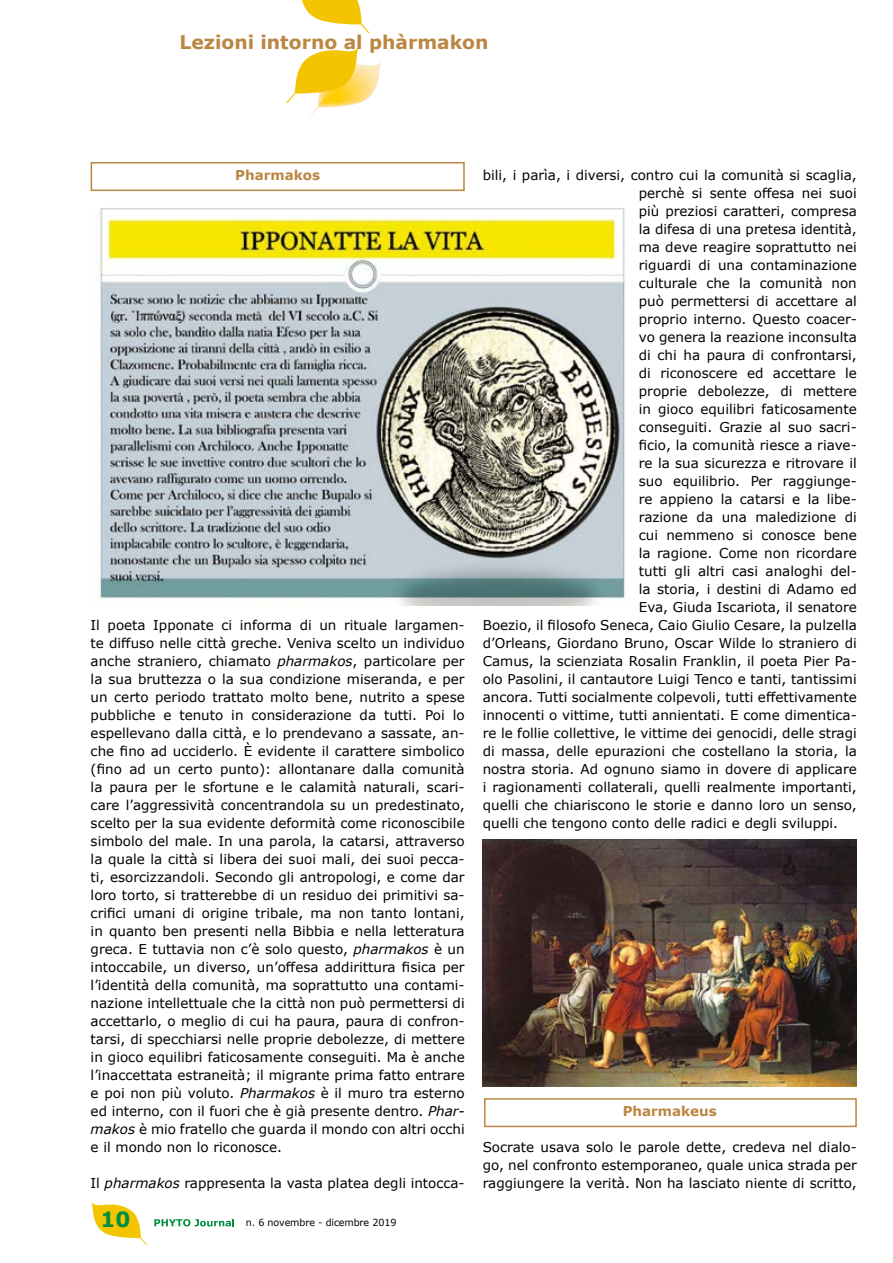
<style>
.page{position:relative;width:893px;height:1263px;background:#fff}
.page>*{position:absolute;margin:0;border:0;box-sizing:border-box;transform-origin:0 0}
.t1{font:700 21px "Verdana";color:#008e3f}
.t2{font:700 18.75px "Verdana";color:#ba8642}
.t3{font:13.5px/18px "Verdana";color:#000;text-align:justify}
.t4{font:700 13.5px "Verdana";color:#ba8642}
.t5{font:9.75px "Verdana";letter-spacing:-.01em;color:#000}
.s1{font-style:italic}
</style>
<div class="page">
<svg style="left:91px;top:1202px;width:56px;height:43px"></svg>
<svg style="left:154px;top:1219px;width:80px;height:7px"></svg>
<svg style="left:302px;top:0;width:68px;height:33px"></svg>
<img style="left:309px;top:62px;width:72px;height:55px">
<svg style="left:286px;top:47px;width:73px;height:56px"></svg>
<img style="left:97px;top:208px;width:529px;height:397px">
<img style="left:483px;top:839px;width:374px;height:247px">
<div style="left:91px;top:162px;width:374px;height:29px;border:2px solid #ba8642"></div>
<div style="left:484px;top:1098px;width:373px;height:29px;border:2px solid #ba8642"></div>
<h2 class="t2" style="left:179px;top:29px;width:311px">Lezioni intorno al phàrmakon</h2>
<p class="t4" style="left:235px;top:166px;width:86px">Pharmakos</p>
<p class="t3" style="left:91px;top:616px;width:376px">Il poeta Ipponate ci informa di un rituale largamen&shy;te diffuso nelle città greche. Veniva scelto un individuo anche straniero, chiamato <span class="s1">pharmakos</span>, particolare per la sua bruttezza o la sua condizione miseranda, e per un certo periodo trattato molto bene, nutrito a spese pubbliche e tenuto in considerazione da tutti. Poi lo espellevano dalla città, e lo prendevano a sassate, an&shy;che fino ad ucciderlo. È evidente il carattere simbolico (fino ad un certo punto): allontanare dalla comunità la paura per le sfortune e le calamità naturali, scari&shy;care l’aggressività concentrandola su un predestinato, scelto per la sua evidente deformità come riconoscibile simbolo del male. In una parola, la catarsi, attraverso la quale la città si libera dei suoi mali, dei suoi pecca&shy;ti, esorcizzandoli. Secondo gli antropologi, e come dar loro torto, si tratterebbe di un residuo dei primitivi sa&shy;crifici umani di origine tribale, ma non tanto lontani, in quanto ben presenti nella Bibbia e nella letteratura greca. E tuttavia non c’è solo questo, <span class="s1">pharmakos</span> è un intoccabile, un diverso, un’offesa addirittura fisica per l’identità della comunità, ma soprattutto una contami&shy;nazione intellettuale che la città non può permettersi di accettarlo, o meglio di cui ha paura, paura di confron&shy;tarsi, di specchiarsi nelle proprie debolezze, di mettere in gioco equilibri faticosamente conseguiti. Ma è anche l’inaccettata estraneità; il migrante prima fatto entrare e poi non più voluto. <span class="s1">Pharmakos</span> è il muro tra esterno ed interno, con il fuori che è già presente dentro. <span class="s1">Phar&shy;makos</span> è mio fratello che guarda il mondo con altri occhi e il mondo non lo riconosce.</p>
<p class="t3" style="left:91px;top:1174px;width:376px">Il <span class="s1">pharmakos</span> rappresenta la vasta platea degli intocca-</p>
<h1 class="t1" style="left:101px;top:1205px;width:31px">10</h1>
<p class="t5" style="left:246px;top:1216px;width:152px">n. 6 novembre - dicembre 2019</p>
<p class="t3" style="left:483px;top:166px;width:376px">bili, i parìa, i diversi, contro cui la comunità si scaglia,</p>
<p class="t3" style="left:639px;top:184px;width:219px">perchè si sente offesa nei suoi</p>
<p class="t3" style="left:639px;top:202px;width:219px">più preziosi caratteri, compresa</p>
<p class="t3" style="left:639px;top:220px;width:219px">la difesa di una pretesa identità,</p>
<p class="t3" style="left:639px;top:238px;width:219px">ma deve reagire soprattutto nei</p>
<p class="t3" style="left:639px;top:256px;width:219px">riguardi di una contaminazione</p>
<p class="t3" style="left:639px;top:274px;width:219px">culturale che la comunità non</p>
<p class="t3" style="left:639px;top:292px;width:219px">può permettersi di accettare al</p>
<p class="t3" style="left:639px;top:310px;width:219px">proprio interno. Questo coacer-</p>
<p class="t3" style="left:639px;top:328px;width:219px">vo genera la reazione inconsulta</p>
<p class="t3" style="left:639px;top:346px;width:219px">di chi ha paura di confrontarsi,</p>
<p class="t3" style="left:639px;top:364px;width:219px">di riconoscere ed accettare le</p>
<p class="t3" style="left:639px;top:382px;width:219px">proprie debolezze, di mettere</p>
<p class="t3" style="left:639px;top:400px;width:219px">in gioco equilibri faticosamente</p>
<p class="t3" style="left:639px;top:418px;width:219px">conseguiti. Grazie al suo sacri-</p>
<p class="t3" style="left:639px;top:436px;width:219px">ficio, la comunità riesce a riave-</p>
<p class="t3" style="left:639px;top:454px;width:219px">re la sua sicurezza e ritrovare il</p>
<p class="t3" style="left:639px;top:472px;width:219px">suo equilibrio. Per raggiunge-</p>
<p class="t3" style="left:639px;top:490px;width:219px">re appieno la catarsi e la libe-</p>
<p class="t3" style="left:639px;top:508px;width:219px">razione da una maledizione di</p>
<p class="t3" style="left:639px;top:526px;width:219px">cui nemmeno si conosce bene</p>
<p class="t3" style="left:639px;top:544px;width:219px">la ragione. Come non ricordare</p>
<p class="t3" style="left:639px;top:562px;width:219px">tutti gli altri casi analoghi del-</p>
<p class="t3" style="left:639px;top:580px;width:219px">la storia, i destini di Adamo ed</p>
<p class="t3" style="left:639px;top:598px;width:219px">Eva, Giuda Iscariota, il senatore</p>
<p class="t3" style="left:483px;top:616px;width:376px">Boezio, il filosofo Seneca, Caio Giulio Cesare, la pulzella</p>
<p class="t3" style="left:483px;top:634px;width:376px">d’Orleans, Giordano Bruno, Oscar Wilde lo straniero di</p>
<p class="t3" style="left:483px;top:652px;width:376px">Camus, la scienziata Rosalin Franklin, il poeta Pier Pa-</p>
<p class="t3" style="left:483px;top:670px;width:376px">olo Pasolini, il cantautore Luigi Tenco e tanti, tantissimi</p>
<p class="t3" style="left:483px;top:688px;width:376px">ancora. Tutti socialmente colpevoli, tutti effettivamente</p>
<p class="t3" style="left:483px;top:706px;width:376px">innocenti o vittime, tutti annientati. E come dimentica-</p>
<p class="t3" style="left:483px;top:724px;width:376px">re le follie collettive, le vittime dei genocidi, delle stragi</p>
<p class="t3" style="left:483px;top:742px;width:376px">di massa, delle epurazioni che costellano la storia, la</p>
<p class="t3" style="left:483px;top:760px;width:376px">nostra storia. Ad ognuno siamo in dovere di applicare</p>
<p class="t3" style="left:483px;top:778px;width:376px">i ragionamenti collaterali, quelli realmente importanti,</p>
<p class="t3" style="left:483px;top:796px;width:376px">quelli che chiariscono le storie e danno loro un senso,</p>
<p class="t3" style="left:483px;top:814px;width:357px">quelli che tengono conto delle radici e degli sviluppi.</p>
<p class="t4" style="left:623px;top:1101px;width:96px">Pharmakeus</p>
<p class="t3" style="left:483px;top:1138px;width:376px">Socrate usava solo le parole dette, credeva nel dialo&shy;go, nel confronto estemporaneo, quale unica strada per raggiungere la verità. Non ha lasciato niente di scritto,</p>
</div>
